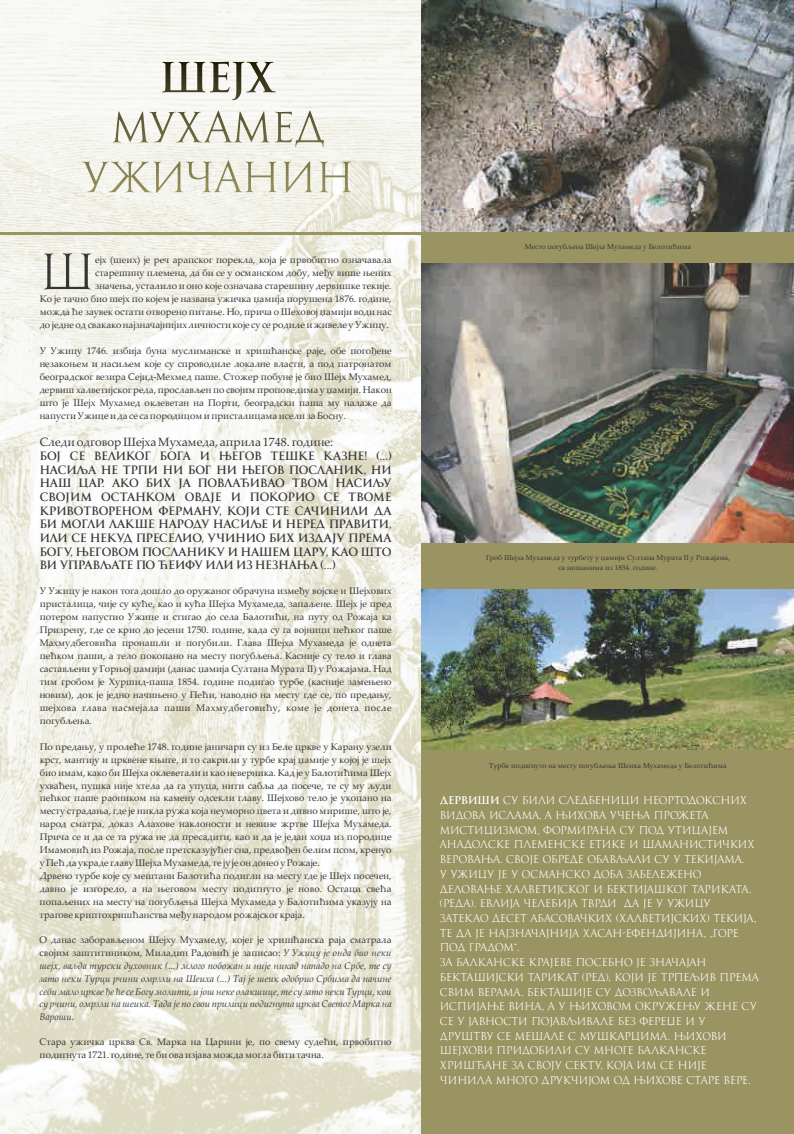
<style>
.page{position:relative;width:794px;height:1134px;background:#fff}
.page>*{position:absolute;margin:0;border:0;box-sizing:border-box;transform-origin:0 0}
.t1{font:50.48px "Goudy Trajan";color:#373535}
.t2{font:700 12px/13.7px "Goudy Trajan";color:#373535;text-align:justify}
.t3{font:12px "Palatino Linotype";color:#373535}
.t4{font:11.2px/14.7px "Goudy Trajan";color:#fff}
.t5{font:9.6px/13px "Palatino Linotype";color:#373535;text-align:justify}
.t6{font:italic 9.6px/13px "Palatino Linotype";color:#373535;text-align:justify}
.t7{font:7.2px/9.7px "Palatino Linotype";color:#373535;text-align:center}
.s1{font-family:"Calibri"}
.s2{font-style:normal}
.s3{font-family:"Calibri";font-style:normal}
.s4{font-weight:700}
</style>
<div class="page">
<img style="left:0;top:1px;width:422px;height:1132px">
<div style="left:422px;top:0;width:372px;height:1134px;background:#999462"></div>
<img style="left:422px;top:589px;width:372px;height:160px">
<img style="left:422px;top:264px;width:372px;height:279px">
<img style="left:422px;top:0;width:372px;height:232px">
<svg style="left:162px;top:61px;width:114px;height:39px"></svg>
<svg style="left:112px;top:110px;width:213px;height:37px"></svg>
<svg style="left:82px;top:160px;width:272px;height:33px"></svg>
<hr style="left:0;top:232px;width:794px;height:2px;background:#999462">
<h1 class="t1" style="left:40px;top:249px;width:57px">Ш</h1>
<p class="t5" style="left:40px;top:254px;width:353px;text-align:right">ејх (шеих) је реч арапског порекла, која је првобитно означавала<br>старешину племена, да би се у османском добу, међу више њених<br>значења, усталило и оно које означава старешину дервишке текије.<br>Ко је тачно био шејх по којем је названа ужичка џамија порушена 1876. године, можда ће заувек остати отворено питање. Но, прича о Шеховој џамији води нас до једне од свакако најзначајнијих личности које су се родиле и живеле у Ужицу.</p>
<p class="t5" style="left:40px;top:345px;width:353px">У Ужицу 1746. избија буна муслиманске и хришћанске раје, обе погођене незакоњем и насиљем које су спроводиле локалне власти, а под патронатом београдског везира Сејид-Мехмед паше<span class="s1">.</span> Стожер побуне је био Шејх Мухамед, дервиш халветијског реда, прослављен по својим проповедима у џамији. Након што је Шејх Мухамед оклеветан на Порти, београдски паша му налаже да напусти Ужице и да се са породицом и присталицама исели за Босну.</p>
<p class="t3" style="left:40px;top:437px;width:295px">Следи одговор Шејха Мухамеда, априла 1748. године:</p>
<p class="t2" style="left:40px;top:450px;width:353px">Бој се великог Бога и његов тешке казне! (...)<br>Насиља не трпи ни Бог ни његов посланик, ни наш цар. Ако бих ја повлађивао твом насиљу својим останком овдје и покорио се твоме кривотвореном ферману, који сте сачинили да би могли лакше народу насиље и неред правити, или се некуд преселио, учинио бих издају према Богу, његовом посланику и нашем цару, као што ви управљате по ћеифу или из незнања (...)</p>
<p class="t5" style="left:40px;top:585px;width:353px">У Ужицу је након тога дошло до оружаног обрачуна између војске и Шејхових присталица, чије су куће, као и кућа Шејха Мухамеда, запаљене. Шејх је пред потером напустио Ужице и стигао до села Балотићи, на путу од Рожаја ка Призрену, где се крио до јесени 1750. године, када су га војници пећког паше Махмудбеговића пронашли и погубили. Глава Шејха Мухамеда је однета пећком паши, а тело покопано на месту погубљења. Касније су тело и глава састављени у Горњој џамији (данас џамија Султана Мурата II) у Рожајама. Над тим гробом је Хуршид-паша 1854. године подигао турбе (касније замењено новим), док је једно начињено у Пећи, наводно на месту где се, по предању, шејхова глава насмејала паши Махмудбеговићу, коме је донета после погубљења.</p>
<p class="t5" style="left:40px;top:741px;width:354px;text-align:left">По предању, у пролеће 1748. године јаничари су из Беле цркве у Карану узели крст, мантију и црквене књиге, и то сакрили у турбе крај џамије у којој је шејх био имам, како би Шејха оклеветали и као неверника<span class="s1">.</span> Кад је у Балотићима Шејх ухваћен<span class="s1">,</span> пушка није хтела да га упуца, нити сабља да посече, те су му људи пећког паше раоником на камену одсекли главу. Шејхово тело је укопано на месту страдања, где је никла ружа која неуморно цвета и дивно мирише, што је, народ сматра, доказ Алахове наклоности и невине жртве Шејха Мухамеда.<br>Прича се и да се та ружа не да пресадити, као и да је један хоџа из породице Имамовић из Рожаја, после претсказујућег сна, предвођен белим псом, кренуо у Пећда украде главу Шејха Мухамеда, те ју је он донео у Рожаје.<br>Дрвено турбе које су мештани Балотића подигли на месту где је Шејх посечен, давно је изгорело, а на његовом месту подигнуто је ново. Остаци свећа попаљених на месту на погубљења Шејха Мухамеда у Балотићима указују на трагове криптохришћанства међу народом рожајског краја.</p>
<p class="t6" style="left:40px;top:934px;width:353px"><span class="s2">О данас заборављеном Шејху Мухамеду, којег је хришћанска раја сматрала својим заштитиником, Миладин Радовић је записао:</span> У Ужицу је онда био неки шејх, ваљда турски духовник (...) млого побожан и није никад нападо на Србе, те су зато неки Турци рчини омрзли на Шеиха (...) Тај је шеик одобрио Србима да начине себи мало цркве ђе ће се Богу молити<span class="s1">,</span> и још неке олакшице, те су зато неки Турци, кои су рчини, омрзли на шеика. Тада је по свои прилици подигнута црква Светог Марка на Вароши<span class="s3">.</span></p>
<p class="t5" style="left:40px;top:1036px;width:353px">Стара ужичка црква Св. Марка на Царини је, по свему судећи, првобитно подигнута 1721. године, те би ова изјава можда могла бити тачна.</p>
<p class="t7" style="left:525px;top:243px;width:168px">Место погубљена Шејха Мухамеда у Белотићима</p>
<p class="t7" style="left:486px;top:554px;width:245px">Гроб Шејха Мухамеда у турбету у џамији Султана Мурата II у Рожајама, са нишанима из 1854. године.</p>
<p class="t7" style="left:489px;top:762px;width:239px">Турбе подигнуто на месту погубљења Шеика Мухамеда у Белотићима</p>
<p class="t4" style="left:440px;top:793px;width:320px"><span class="s4">Дервиши</span> су били следбеници неортодоксних видова ислама, а њихова учења прожета мистицизмом, формирана су под утицајем анадолске племенске етике и шаманистичких веровања. Своје обреде обављали су у текијама.<br>У Ужицу је у османско доба забележено деловање халветијског и бектијашког тариката. (реда). Евлија Челебија тврди да је у Ужицу затекао десет абасовачких (халветијских) текија, те да је најзначајнија Хасан-ефендијина, „горе под Градом“.<br>За балканске крајеве посебно је значајан бекташијски тарикат (ред), који је трпељив према свим верама. Бекташије су дозвољавале и испијање вина, а у њиховом окружењу жене су се у јавности појављивале без фереџе и у друштву се мешале с мушкарцима. Њихови шејхови придобили су многе балканске хришћане за своју секту, која им се није чинила много друкчијом од њихове старе вере.</p>
</div>
